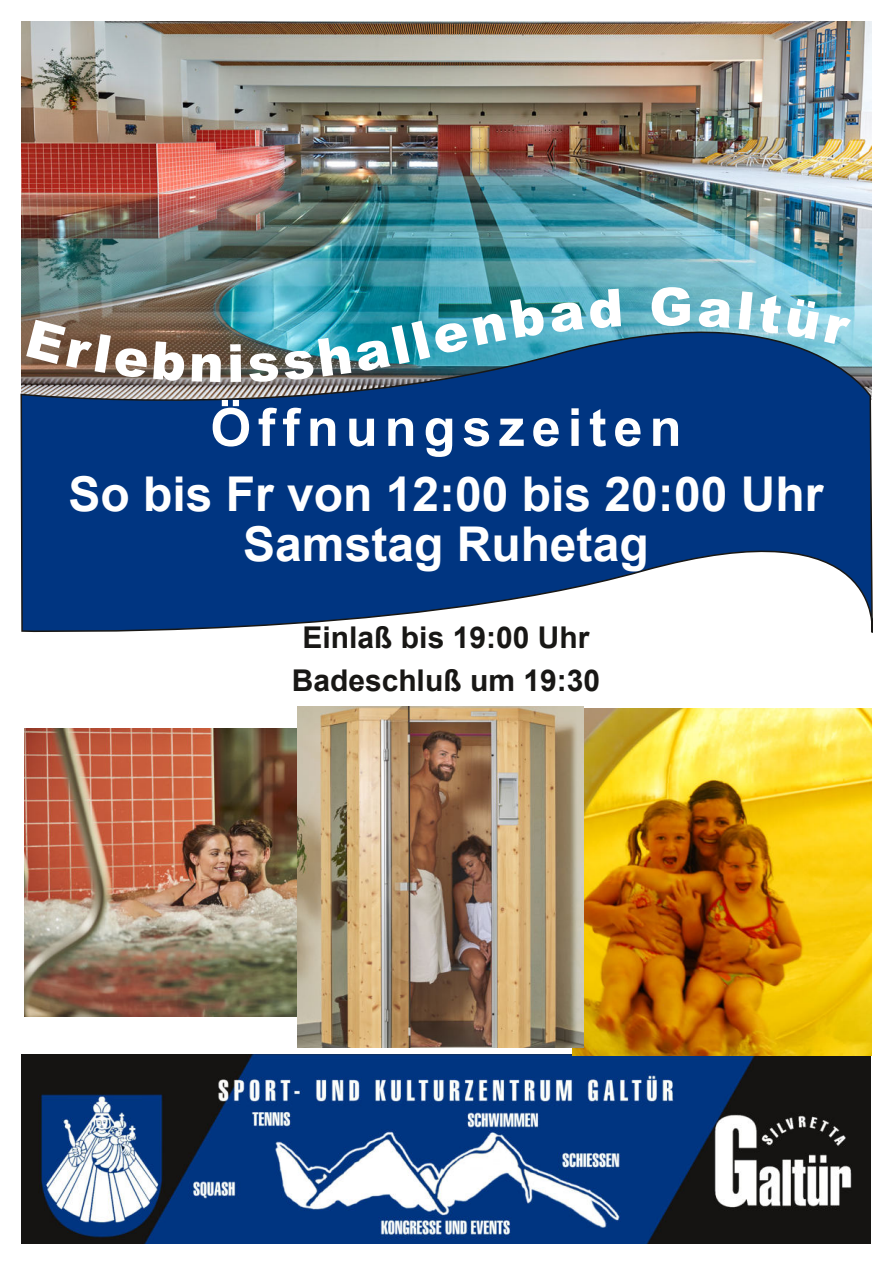
<style>
.page{position:relative;width:893px;height:1263px;background:#fff}
.page>*{position:absolute;margin:0;border:0;box-sizing:border-box;transform-origin:0 0}
.t1{font:700 52.5px "Arial";letter-spacing:.13em;color:#fff}
.t2{font:700 48px "Arial";color:#fff}
.t3{font:700 30px/43.2px "Arial";color:#181715;text-align:center}
</style>
<div class="page">
<img style="left:21px;top:21px;width:851px;height:264px">
<img style="left:20px;top:285px;width:853px;height:959px">
<svg style="left:26px;top:319px;width:160px;height:62px;background:#755a47"></svg>
<svg style="left:192px;top:353px;width:29px;height:29px"></svg>
<svg style="left:230px;top:344px;width:11px;height:38px"></svg>
<img style="left:248px;top:288px;width:373px;height:94px">
<svg style="left:651px;top:286px;width:39px;height:40px;background:#62b1c2"></svg>
<svg style="left:698px;top:298px;width:33px;height:30px"></svg>
<svg style="left:739px;top:291px;width:112px;height:55px;background:#75b9cc"></svg>
<p class="t1" style="left:210px;top:390px;width:473px">Öffnungszeiten</p>
<p class="t2" style="left:69px;top:461px;width:756px">So bis Fr von 12:00 bis 20:00 Uhr</p>
<p class="t2" style="left:243px;top:510px;width:407px">Samstag Ruhetag</p>
<p class="t3" style="left:292px;top:616px;width:310px">Einlaß bis 19:00 Uhr<br>Badeschluß um 19:30</p>
</div>
